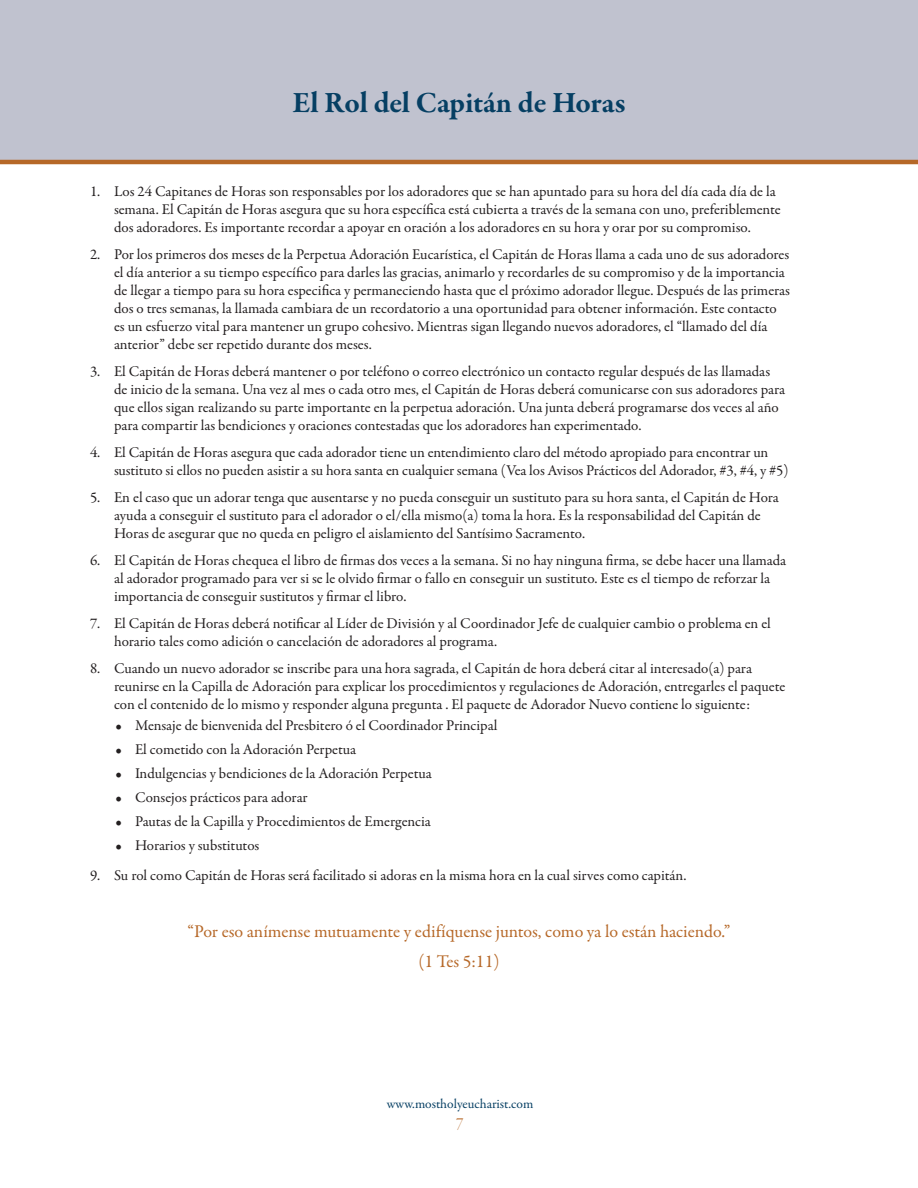
<style>
.page{position:relative;width:918px;height:1188px;background:#fff}
.page>*{position:absolute;margin:0;border:0;box-sizing:border-box;transform-origin:0 0}
.t1{font:700 30px "Garamond Premr Pro";color:#063f63}
.t2{font:18px/30px "Garamond Premr Pro";letter-spacing:-.005em;color:#b66828;text-align:center}
.t3{font:18px "Garamond Premr Pro Lt Disp";color:#b66828}
.t4{font:15px/18px "Garamond Premr Pro";letter-spacing:-.005em;color:#231f20}
.t5{font:13.5px "Garamond Premr Pro";color:#063f63}
</style>
<div class="page">
<div style="left:0;top:0;width:918px;height:164px;background:#c0c2cf"></div>
<h1 class="t1" style="left:292px;top:84px;width:335px">El Rol del Capitán de Horas</h1>
<p class="t4" style="left:114px;top:182px;width:668px;text-indent:-24px">1. Los 24 Capitanes de Horas son responsables por los adoradores que se han apuntado para su hora del día cada día de la semana. El Capitán de Horas asegura que su hora específica está cubierta a través de la semana con uno, preferiblemente dos adoradores. Es importante recordar a apoyar en oración a los adoradores en su hora y orar por su compromiso.</p>
<p class="t4" style="left:114px;top:245px;width:678px;text-indent:-24px">2. Por los primeros dos meses de la Perpetua Adoración Eucarística, el Capitán de Horas llama a cada uno de sus adoradores el día anterior a su tiempo específico para darles las gracias, animarlo y recordarles de su compromiso y de la importancia de llegar a tiempo para su hora especifica y permaneciendo hasta que el próximo adorador llegue. Después de las primeras dos o tres semanas, la llamada cambiara de un recordatorio a una oportunidad para obtener información. Este contacto es un esfuerzo vital para mantener un grupo cohesivo. Mientras sigan llegando nuevos adoradores, el “llamado del día anterior” debe ser repetido durante dos meses.</p>
<p class="t4" style="left:114px;top:362px;width:673px;text-indent:-24px">3. El Capitán de Horas deberá mantener o por teléfono o correo electrónico un contacto regular después de las llamadas de inicio de la semana. Una vez al mes o cada otro mes, el Capitán de Horas deberá comunicarse con sus adoradores para que ellos sigan realizando su parte importante en la perpetua adoración. Una junta deberá programarse dos veces al año para compartir las bendiciones y oraciones contestadas que los adoradores han experimentado.</p>
<p class="t4" style="left:114px;top:443px;width:676px;text-indent:-24px">4. El Capitán de Horas asegura que cada adorador tiene un entendimiento claro del método apropiado para encontrar un sustituto si ellos no pueden asistir a su hora santa en cualquier semana (Vea los Avisos Prácticos del Adorador, #3, #4, y #5)</p>
<p class="t4" style="left:114px;top:488px;width:666px;text-indent:-24px">5. En el caso que un adorar tenga que ausentarse y no pueda conseguir un sustituto para su hora santa, el Capitán de Hora ayuda a conseguir el sustituto para el adorador o el/ella mismo(a) toma la hora. Es la responsabilidad del Capitán de<br>Horas de asegurar que no queda en peligro el aislamiento del Santísimo Sacramento.</p>
<p class="t4" style="left:114px;top:551px;width:674px;text-indent:-24px">6. El Capitán de Horas chequea el libro de firmas dos veces a la semana. Si no hay ninguna firma, se debe hacer una llamada al adorador programado para ver si se le olvido firmar o fallo en conseguir un sustituto. Este es el tiempo de reforzar la importancia de conseguir sustitutos y firmar el libro.</p>
<p class="t4" style="left:114px;top:614px;width:658px;text-indent:-24px">7. El Capitán de Horas deberá notificar al Líder de División y al Coordinador Jefe de cualquier cambio o problema en el horario tales como adición o cancelación de adoradores al programa.</p>
<p class="t4" style="left:114px;top:659px;width:673px;text-indent:-24px">8. Cuando un nuevo adorador se inscribe para una hora sagrada, el Capitán de hora deberá citar al interesado(a) para reunirse en la Capilla de Adoración para explicar los procedimientos y regulaciones de Adoración, entregarles el paquete con el contenido de lo mismo y responder alguna pregunta . El paquete de Adorador Nuevo contiene lo siguiente:</p>
<p class="t4" style="left:116px;top:716px;width:383px">• Mensaje de bienvenida del Presbitero ó el Coordinador Principal</p>
<p class="t4" style="left:116px;top:740px;width:242px">• El cometido con la Adoración Perpetua</p>
<p class="t4" style="left:116px;top:764px;width:318px">• Indulgencias y bendiciones de la Adoración Perpetua</p>
<p class="t4" style="left:116px;top:788px;width:194px">• Consejos prácticos para adorar</p>
<p class="t4" style="left:116px;top:812px;width:317px">• Pautas de la Capilla y Procedimientos de Emergencia</p>
<p class="t4" style="left:116px;top:836px;width:145px">• Horarios y substitutos</p>
<p class="t4" style="left:90px;top:866px;width:598px">9. Su rol como Capitán de Horas será facilitado si adoras en la misma hora en la cual sirves como capitán.</p>
<p class="t2" style="left:188px;top:917px;width:544px">“Por eso anímense mutuamente y edifíquense juntos, como ya lo están haciendo.” (1 Tes 5:11)</p>
<p class="t5" style="left:387px;top:1095px;width:148px">www.mostholyeucharist.com</p>
<p class="t3" style="left:456px;top:1114px;width:9px">7</p>
</div>
